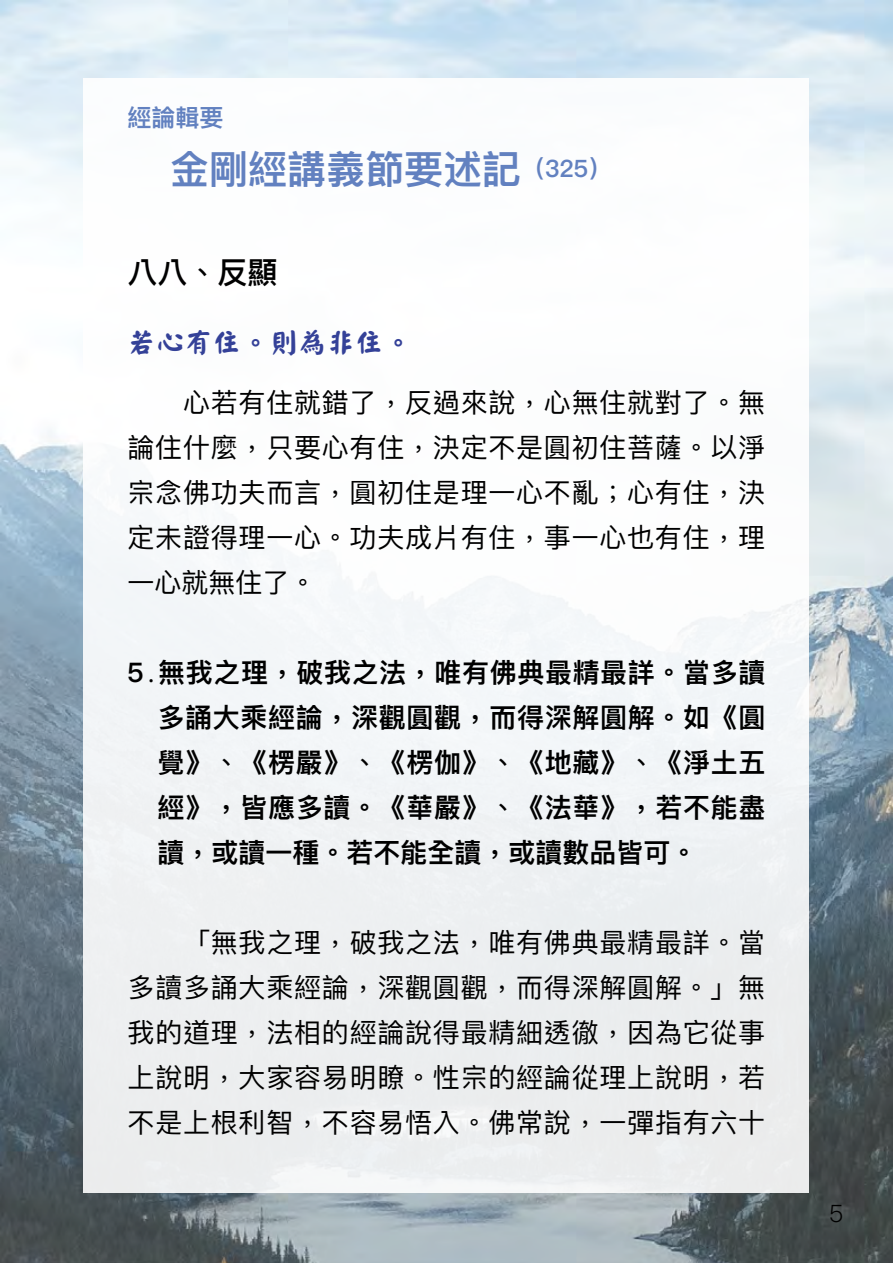
<style>
.page{position:relative;width:893px;height:1263px;background:#fff}
.page>*{position:absolute;margin:0;border:0;box-sizing:border-box;transform-origin:0 0}
.t1{font:600 39px "Ping Fang SC";color:#6281c0}
.t2{font:600 30px "Ping Fang TC";color:#000}
.t3{font:28.5px "DF Yan Kai Std W7";color:#344198}
.t4{font:27px/45px "Ping Fang TC";letter-spacing:.03em;color:#000;text-align:justify}
.t5{font:600 27px/45px "Ping Fang TC";letter-spacing:.025em;color:#000;text-align:justify}
.t6{font:600 24px "Ping Fang SC";color:#6281c0}
.t7{font:300 24px "Ping Fang TC";color:#000}
.s1{font-size:24px}
.s2{font-family:"Minion Pro";font-weight:400}
</style>
<div class="page">
<img style="left:0;top:0;width:893px;height:1263px">
<div style="left:84px;top:79px;width:725px;height:1114px;background:#f5f8fa"></div>
<p class="t6" style="left:128px;top:102px;width:97px">經論輯要</p>
<h1 class="t1" style="left:170px;top:145px;width:444px">金剛經講義節要述記<span class="s1">（325）</span></h1>
<p class="t2" style="left:128px;top:254px;width:151px">八八、反顯</p>
<p class="t3" style="left:128px;top:327px;width:286px">若心有住。則為非住。</p>
<p class="t4" style="left:128px;top:380px;width:639px">　　心若有住就錯了，反過來說，心無住就對了。無論住什麼，只要心有住，決定不是圓初住菩薩。以淨宗念佛功夫而言，圓初住是理一心不亂；心有住，決定未證得理一心。功夫成片有住，事一心也有住，理一心就無住了。</p>
<p class="t5" style="left:157px;top:650px;width:610px;text-indent:-30px">5<span class="s2">․</span>無我之理，破我之法，唯有佛典最精最詳。當多讀多誦大乘經論，深觀圓觀，而得深解圓解。如《圓覺》、《楞嚴》、《楞伽》、《地藏》、《淨土五經》，皆應多讀。《華嚴》、《法華》，若不能盡讀，或讀一種。若不能全讀，或讀數品皆可。</p>
<p class="t4" style="left:128px;top:920px;width:639px">　　「無我之理，破我之法，唯有佛典最精最詳。當多讀多誦大乘經論，深觀圓觀，而得深解圓解。」無我的道理，法相的經論說得最精細透徹，因為它從事上說明，大家容易明瞭。性宗的經論從理上說明，若不是上根利智，不容易悟入。佛常說，一彈指有六十</p>
<p class="t7" style="left:829px;top:1198px;width:16px">5</p>
</div>
